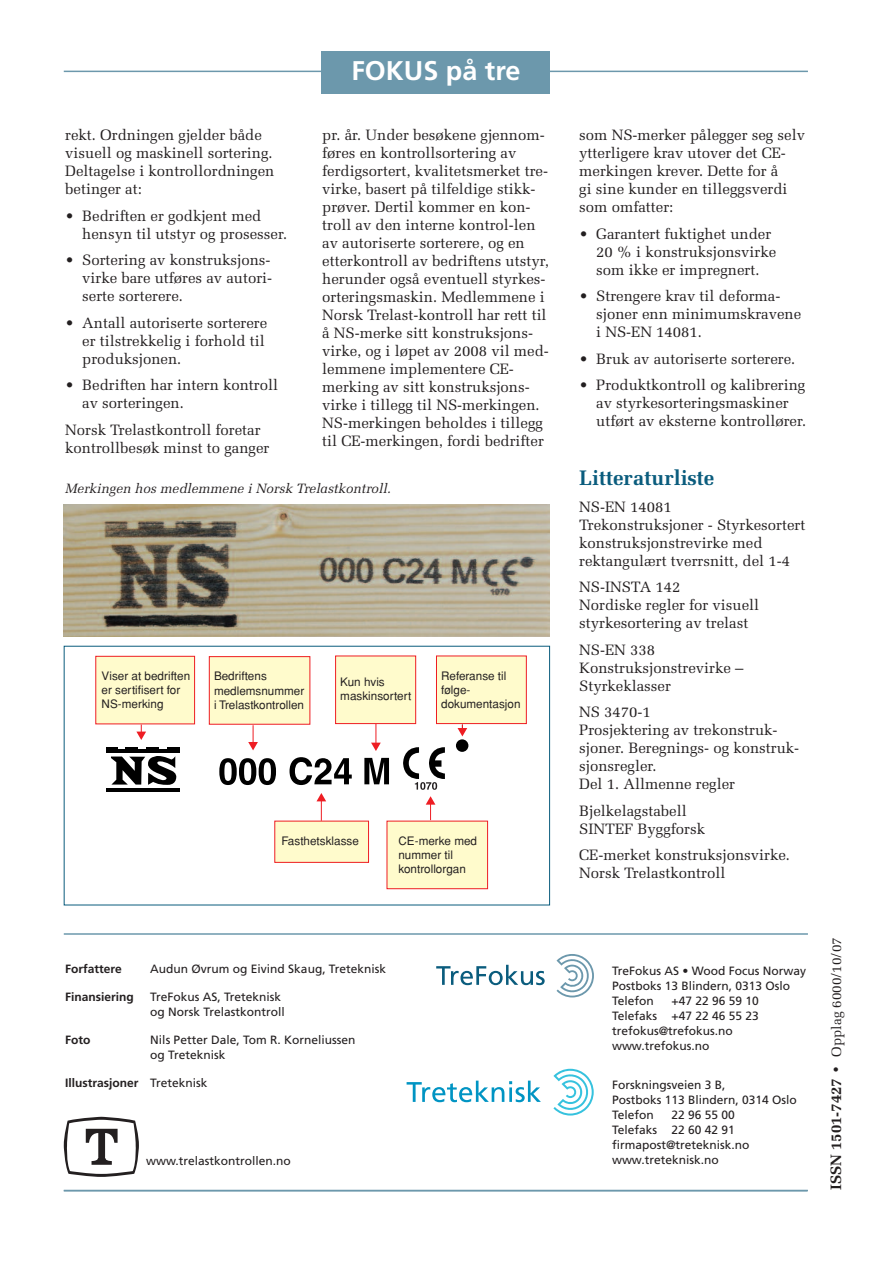
<style>
.page{position:relative;width:893px;height:1263px;background:#fff}
.page>*{position:absolute;margin:0;border:0;box-sizing:border-box;transform-origin:0 0}
.t1{font:700 27px "Frutiger";color:#fff}
.t2{font:700 21px "Melior";color:#0a5c7d}
.t3{font:15px/18px "Melior";color:#231f20}
.t4{font:italic 13.5px "Melior";color:#231f20}
.t5{font:13.5px "Melior";color:#231f20}
.t6{font:12px/15px "Frutiger";color:#231f20}
.t7{font:700 12px "Frutiger";color:#231f20}
.t8{font:11.7px/14.1px "Helvetica";color:#231f20}
.s1{font-weight:400}
.s2{font-weight:700;font-size:15px}
</style>
<div class="page">
<hr style="left:64px;top:71px;width:744px;height:1px;background:#6c98ac">
<div style="left:322px;top:51px;width:228px;height:43px;background:#6c98ac"></div>
<hr style="left:64px;top:1190px;width:744px;height:1px;background:#6c98ac">
<hr style="left:64px;top:933px;width:744px;height:2px;background:#6c98ac">
<svg style="left:556px;top:954px;width:38px;height:43px"></svg>
<svg style="left:436px;top:965px;width:109px;height:20px"></svg>
<svg style="left:407px;top:1080px;width:134px;height:22px"></svg>
<svg style="left:553px;top:1069px;width:41px;height:46px"></svg>
<div style="left:209px;top:657px;width:101px;height:67px;background:#fffbcc"></div>
<div style="left:209px;top:656px;width:101px;height:69px;border:1px solid #ee1d23"></div>
<div style="left:96px;top:656px;width:99px;height:68px;background:#fffbcc"></div>
<div style="left:95px;top:656px;width:100px;height:68px;border:1px solid #ee1d23"></div>
<div style="left:456px;top:739px;width:12px;height:13px;background:#000;border-radius:50%"></div>
<hr style="left:106px;top:788px;width:74px;height:4px;background:#000">
<hr style="left:106px;top:750px;width:74px;height:3px;background:#000">
<div style="left:125px;top:746px;width:13px;height:5px;background:#000"></div>
<div style="left:147px;top:746px;width:12px;height:5px;background:#000"></div>
<div style="left:167px;top:746px;width:13px;height:5px;background:#000"></div>
<div style="left:106px;top:746px;width:12px;height:5px;background:#000"></div>
<svg style="left:111px;top:756px;width:66px;height:29px"></svg>
<svg style="left:219px;top:758px;width:57px;height:27px"></svg>
<svg style="left:290px;top:757px;width:62px;height:28px"></svg>
<svg style="left:364px;top:758px;width:25px;height:26px"></svg>
<svg style="left:403px;top:747px;width:42px;height:43px"></svg>
<div style="left:275px;top:821px;width:94px;height:41px;background:#fffbcc"></div>
<div style="left:274px;top:821px;width:95px;height:42px;border:1px solid #ee1d23"></div>
<div style="left:336px;top:656px;width:80px;height:67px;background:#fffbcc"></div>
<div style="left:335px;top:655px;width:81px;height:69px;border:1px solid #ee1d23"></div>
<div style="left:387px;top:821px;width:101px;height:68px;background:#fffbcc"></div>
<div style="left:386px;top:821px;width:102px;height:68px;border:1px solid #ee1d23"></div>
<div style="left:436px;top:656px;width:90px;height:67px;background:#fffbcc"></div>
<div style="left:436px;top:655px;width:91px;height:69px;border:1px solid #ee1d23"></div>
<svg style="left:136px;top:724px;width:10px;height:16px"></svg>
<svg style="left:248px;top:725px;width:10px;height:25px"></svg>
<svg style="left:371px;top:724px;width:10px;height:27px"></svg>
<svg style="left:316px;top:793px;width:10px;height:28px"></svg>
<svg style="left:426px;top:796px;width:9px;height:24px"></svg>
<svg style="left:457px;top:724px;width:10px;height:12px"></svg>
<svg style="left:64px;top:1117px;width:75px;height:60px"></svg>
<img style="left:64px;top:505px;width:486px;height:132px">
<p class="t3" style="left:65px;top:126px;width:211px">rekt. Ordningen gjelder både visuell og maskinell sortering.<br>Deltagelse i kontrollordningen betinger at:</p>
<p class="t3" style="left:82px;top:207px;width:206px;text-indent:-17px">• Bedriften er godkjent med hensyn til utstyr og prosesser.</p>
<p class="t3" style="left:82px;top:251px;width:191px;text-align:justify;text-indent:-17px">• Sortering av konstruksjons&shy;virke bare utføres av autori&shy;serte sorterere.</p>
<p class="t3" style="left:82px;top:314px;width:186px;text-indent:-17px">• Antall autoriserte sorterere er tilstrekkelig i forhold til produksjonen.</p>
<p class="t3" style="left:82px;top:376px;width:197px;text-indent:-17px">• Bedriften har intern kontroll av sorteringen.</p>
<p class="t3" style="left:65px;top:421px;width:206px">Norsk Trelastkontroll foretar kontrollbesøk minst to ganger</p>
<h1 class="t1" style="left:351px;top:59px;width:171px">FOKUS på tre</h1>
<p class="t3" style="left:322px;top:126px;width:228px">pr. år. Under besøkene gjennom&shy;føres en kontrollsortering av ferdigsortert, kvalitetsmerket tre&shy;virke, basert på tilfeldige stikk&shy;prøver. Dertil kommer en kon&shy;troll av den interne kontrol-len av autoriserte sorterere, og en etterkontroll av bedriftens utstyr, herunder også eventuell styrkes&shy;orteringsmaskin. Medlemmene i Norsk Trelast-kontroll har rett til å NS-merke sitt konstruksjons&shy;virke, og i løpet av 2008 vil med&shy;lemmene implementere CE&shy;merking av sitt konstruksjons&shy;virke i tillegg til NS-merkingen.<br>NS-merkingen beholdes i tillegg til CE-merkingen, fordi bedrifter</p>
<p class="t3" style="left:579px;top:126px;width:227px">som NS-merker pålegger seg selv ytterligere krav utover det CE&shy;merkingen krever. Dette for å<br>gi sine kunder en tilleggsverdi som omfatter:</p>
<p class="t3" style="left:596px;top:225px;width:181px;text-indent:-17px">• Garantert fuktighet under<br>20 % i konstruksjonsvirke som ikke er impregnert.</p>
<p class="t3" style="left:596px;top:287px;width:206px;text-indent:-17px">• Strengere krav til deforma&shy;sjoner enn minimumskravene i NS-EN 14081.</p>
<p class="t3" style="left:579px;top:350px;width:218px">• Bruk av autoriserte sorterere.</p>
<p class="t3" style="left:596px;top:376px;width:211px;text-indent:-17px">• Produktkontroll og kalibrering av styrkesorteringsmaskiner utført av eksterne kontrollører.</p>
<p class="t4" style="left:65px;top:481px;width:327px">Merkingen hos medlemmene i Norsk Trelastkontroll.</p>
<p class="t8" style="left:102px;top:669px;width:90px">Viser at bedriften er sertifisert for<br>NS-merking</p>
<p class="t8" style="left:214px;top:669px;width:92px">Bedriftens medlemsnummer i Trelastkontrollen</p>
<p class="t8" style="left:340px;top:674px;width:73px">Kun hvis maskinsortert</p>
<p class="t8" style="left:441px;top:669px;width:81px">Referanse til følge&shy;dokumentasjon</p>
<p class="t8" style="left:281px;top:834px;width:79px">Fasthetsklasse</p>
<p class="t8" style="left:398px;top:834px;width:80px">CE-merke med nummer til kontrollorgan</p>
<p class="t7" style="left:65px;top:964px;width:58px">Forfattere</p>
<p class="t6" style="left:150px;top:962px;width:237px">Audun Øvrum og Eivind Skaug, Treteknisk</p>
<p class="t7" style="left:65px;top:992px;width:70px">Finansiering</p>
<p class="t6" style="left:150px;top:990px;width:136px">TreFokus AS, Treteknisk og Norsk Trelastkontroll</p>
<p class="t7" style="left:65px;top:1035px;width:27px">Foto</p>
<p class="t6" style="left:150px;top:1033px;width:207px">Nils Petter Dale, Tom R. Korneliussen og Treteknisk</p>
<p class="t7" style="left:65px;top:1077px;width:144px">Illustrasjoner <span class="s1">Treteknisk</span></p>
<p class="t6" style="left:146px;top:1154px;width:146px">www.trelastkontrollen.no</p>
<h2 class="t2" style="left:579px;top:466px;width:137px">Litteraturliste</h2>
<p class="t3" style="left:579px;top:498px;width:228px">NS-EN 14081<br>Trekonstruksjoner - Styrkesortert konstruksjonstrevirke med rektangulært tverrsnitt, del 1-4</p>
<p class="t3" style="left:579px;top:578px;width:181px">NS-INSTA 142<br>Nordiske regler for visuell styrkesortering av trelast</p>
<p class="t3" style="left:579px;top:641px;width:166px">NS-EN 338<br>Konstruksjonstrevirke –<br>Styrkeklasser</p>
<p class="t3" style="left:579px;top:703px;width:221px">NS 3470-1<br>Prosjektering av trekonstruk&shy;sjoner. Beregnings- og konstruk&shy;sjonsregler.<br>Del 1. Allmenne regler</p>
<p class="t3" style="left:579px;top:802px;width:127px">Bjelkelagstabell<br>SINTEF Byggforsk</p>
<p class="t3" style="left:579px;top:846px;width:212px">CE-merket konstruksjonsvirke.<br>Norsk Trelastkontroll</p>
<p class="t6" style="left:612px;top:964px;width:196px">TreFokus AS • Wood Focus Norway<br>Postboks 13 Blindern, 0313 Oslo<br>Telefon</p>
<p class="t6" style="left:612px;top:994px;width:148px;text-indent:60px">+47 22 96 59 10<br>Telefaks +47 22 46 55 23 trefokus@trefokus.no www.trefokus.no</p>
<p class="t6" style="left:612px;top:1078px;width:186px">Forskningsveien 3 B,<br>Postboks 113 Blindern, 0314 Oslo<br>Telefon</p>
<p class="t6" style="left:612px;top:1108px;width:139px;text-indent:60px">22 96 55 00<br>Telefaks 22 60 42 91 firmapost@treteknisk.no www.treteknisk.no</p>
<p class="t5" style="left:829px;top:1190px;width:254px;rotate:-90deg"><span class="s2">ISSN 1501-7427 •</span> Opplag 6000/10/07</p>
</div>
